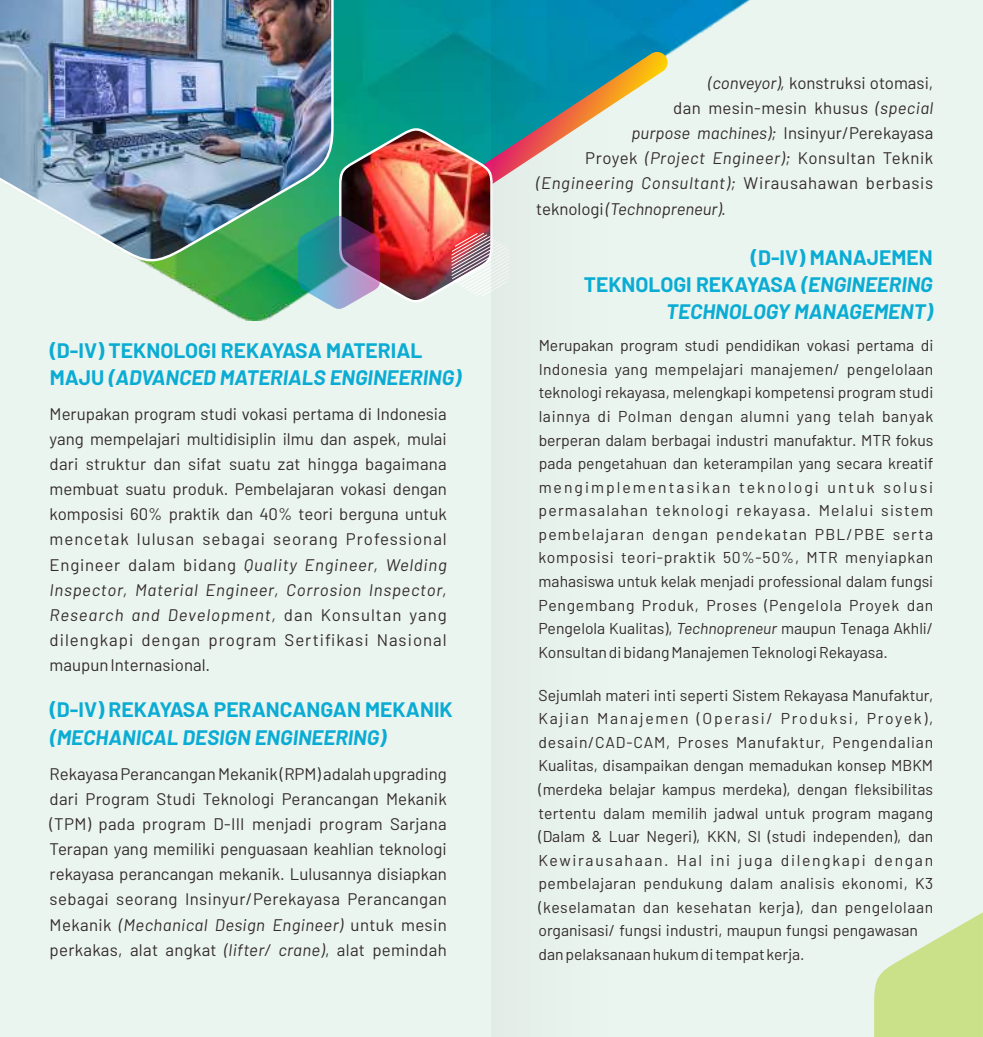
<style>
.page{position:relative;width:983px;height:1037px;background:#fff}
.page>*{position:absolute;margin:0;border:0;box-sizing:border-box;transform-origin:0 0}
.t1{font:700 21px/27.1px "Barlow";color:#0bacd4}
.t2{font:italic 700 21px/27.1px "Barlow";color:#0bacd4;text-align:right}
.t3{font:16.8px/25.2px "Barlow";letter-spacing:.02em;color:#332c2b;text-align:justify}
.t4{font:italic 16.8px "Barlow";letter-spacing:.045em;color:#332c2b}
.t5{font:16.8px "Barlow";color:#332c2b}
.t6{font:italic 16.8px "Barlow";color:#332c2b}
.t7{font:15.75px/23.6px "Barlow";color:#332c2b;text-align:justify}
.s1{font-style:italic}
.s2{font-style:normal}
</style>
<div class="page">
<div style="left:0;top:0;width:982px;height:1037px;background:#ebf5f0"></div>
<img style="left:0;top:0;width:904px;height:321px">
<div style="left:873px;top:902px;width:109px;height:135px;background:#acce22;opacity:.5"></div>
<img style="left:0;top:0;width:335px;height:267px">
<img style="left:298px;top:50px;width:370px;height:259px">
<svg style="left:491px;top:0;width:119px;height:1037px;background:#cce1e0"></svg>
<h1 class="t1" style="left:50px;top:336px;width:413px">(D-IV) TEKNOLOGI REKAYASA MATERIAL<br>MAJU <span class="s1">(ADVANCED MATERIALS ENGINEERING)</span></h1>
<p class="t3" style="left:50px;top:400px;width:398px">Merupakan program studi vokasi pertama di Indonesia yang mempelajari multidisiplin ilmu dan aspek, mulai dari struktur dan sifat suatu zat hingga bagaimana membuat suatu produk. Pembelajaran vokasi dengan komposisi 60% praktik dan 40% teori berguna untuk mencetak lulusan sebagai seorang Professional Engineer dalam bidang <span class="s1">Quality Engineer, Welding Inspector, Material Engineer, Corrosion Inspector, Research and Development,</span> dan Konsultan yang dilengkapi dengan program Sertifikasi Nasional maupun Internasional.</p>
<h1 class="t1" style="left:50px;top:695px;width:404px">(D-IV) REKAYASA PERANCANGAN MEKANIK</h1>
<h1 class="t2" style="left:50px;top:722px;width:338px">(MECHANICAL DESIGN ENGINEERING)</h1>
<p class="t3" style="left:50px;top:760px;width:398px">Rekayasa Perancangan Mekanik (RPM) adalah upgrading dari Program Studi Teknologi Perancangan Mekanik (TPM) pada program D-III menjadi program Sarjana Terapan yang memiliki penguasaan keahlian teknologi rekayasa perancangan mekanik. Lulusannya disiapkan sebagai seorang Insinyur/Perekayasa Perancangan Mekanik <span class="s1">(Mechanical Design Engineer)</span> untuk mesin perkakas, alat angkat <span class="s1">(lifter/ crane)</span>, alat pemindah</p>
<p class="t5" style="left:708px;top:72px;width:227px"><span class="s1">(conveyor),</span> konstruksi otomasi,</p>
<p class="t3" style="left:673px;top:95px;width:261px">dan mesin-mesin khusus <span class="s1">(special</span></p>
<p class="t3" style="left:631px;top:120px;width:303px"><span class="s1">purpose machines);</span> Insinyur/Perekayasa</p>
<p class="t3" style="left:585px;top:145px;width:349px">Proyek <span class="s1">(Project Engineer);</span> Konsultan Teknik</p>
<p class="t4" style="left:536px;top:173px;width:398px">(Engineering Consultant); <span class="s2">Wirausahawan berbasis</span></p>
<p class="t6" style="left:536px;top:198px;width:191px"><span class="s2">teknologi</span> (Technopreneur).</p>
<h1 class="t2" style="left:583px;top:243px;width:350px"><span class="s2">(D-IV) MANAJEMEN<br>TEKNOLOGI REKAYASA</span> (ENGINEERING<br>TECHNOLOGY MANAGEMENT)</h1>
<p class="t7" style="left:538px;top:333px;width:396px">Merupakan program studi pendidikan vokasi pertama di Indonesia yang mempelajari manajemen/ pengelolaan teknologi rekayasa, melengkapi kompetensi program studi lainnya di Polman dengan alumni yang telah banyak berperan dalam berbagai industri manufaktur. MTR fokus pada pengetahuan dan keterampilan yang secara kreatif mengimplementasikan teknologi untuk solusi permasalahan teknologi rekayasa. Melalui sistem pembelajaran dengan pendekatan PBL/PBE serta komposisi teori-praktik 50%-50%, MTR menyiapkan mahasiswa untuk kelak menjadi professional dalam fungsi Pengembang Produk, Proses (Pengelola Proyek dan Pengelola Kualitas), <span class="s1">Technopreneur</span> maupun Tenaga Akhli/ Konsultan di bidang Manajemen Teknologi Rekayasa.</p>
<p class="t7" style="left:538px;top:682px;width:396px;text-align:left">Sejumlah materi inti seperti Sistem Rekayasa Manufaktur, Kajian Manajemen (Operasi/ Produksi, Proyek), desain/CAD-CAM, Proses Manufaktur, Pengendalian Kualitas, disampaikan dengan memadukan konsep MBKM (merdeka belajar kampus merdeka), dengan fleksibilitas tertentu dalam memilih jadwal untuk program magang (Dalam &amp; Luar Negeri), KKN, SI (studi independen), dan Kewirausahaan. Hal ini juga dilengkapi dengan pembelajaran pendukung dalam analisis ekonomi, K3 (keselamatan dan kesehatan kerja), dan pengelolaan organisasi/ fungsi industri, maupun fungsi pengawasan dan pelaksanaan hukum di tempat kerja.</p>
</div>
